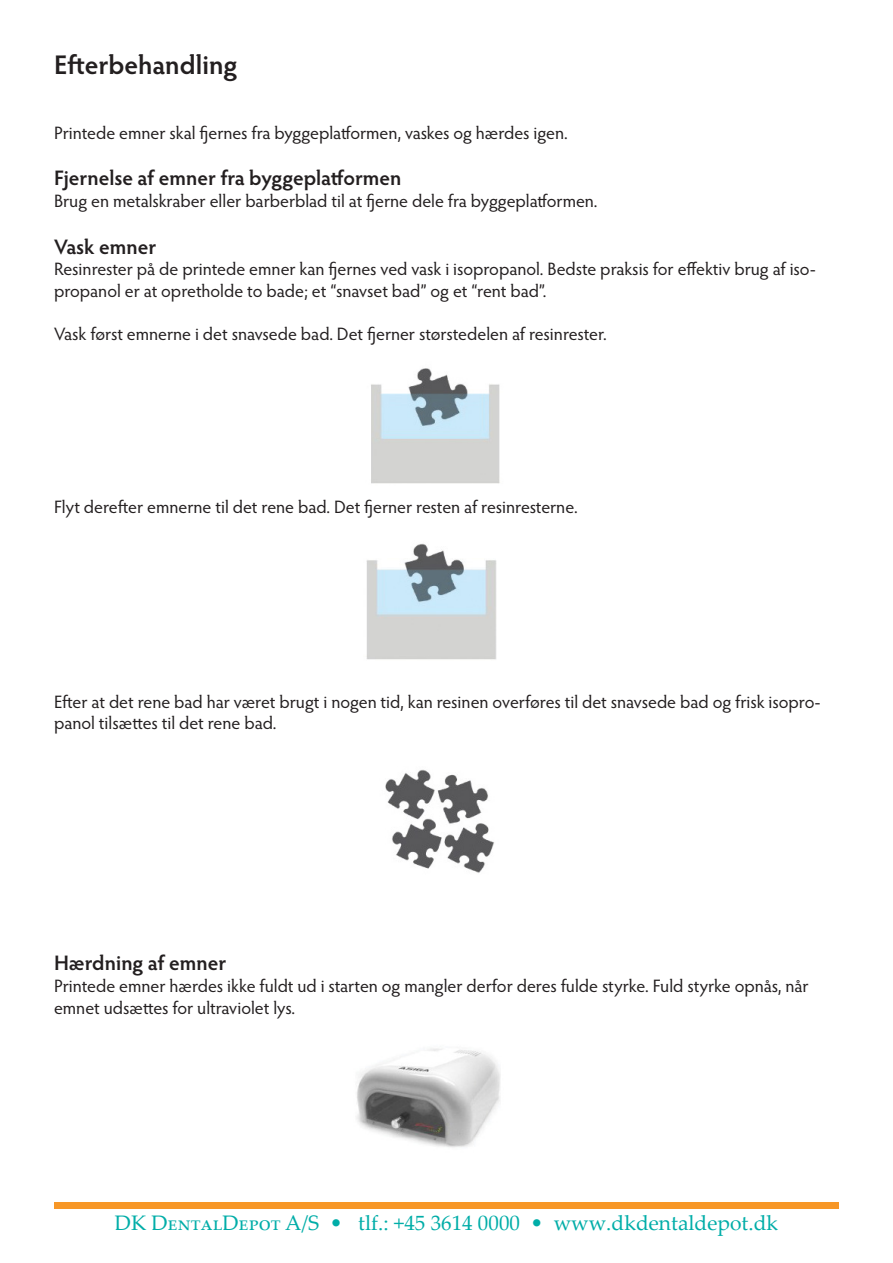
<style>
.page{position:relative;width:893px;height:1263px;background:#fff}
.page>*{position:absolute;margin:0;border:0;box-sizing:border-box;transform-origin:0 0}
.t1{font:600 27px "Hypatia Sans Pro";color:#231f20}
.t2{font:600 21px "Hypatia Sans Pro";color:#231f20}
.t3{font:21px "Palatino Linotype";color:#00ada8}
.t4{font:18px/21.6px "Hypatia Sans Pro";letter-spacing:-.005em;color:#231f20}
</style>
<div class="page">
<div style="left:54px;top:1202px;width:785px;height:7px;background:#f79727"></div>
<img style="left:371px;top:368px;width:129px;height:116px">
<img style="left:366px;top:543px;width:131px;height:117px">
<img style="left:385px;top:769px;width:109px;height:104px">
<img style="left:356px;top:1048px;width:145px;height:100px">
<p class="t1" style="left:54px;top:46px;width:185px">Efterbehandling</p>
<p class="t4" style="left:54px;top:121px;width:515px">Printede emner skal fjernes fra byggeplatformen, vaskes og hærdes igen.</p>
<p class="t2" style="left:54px;top:164px;width:349px">Fjernelse af emner fra byggeplatformen</p>
<p class="t4" style="left:54px;top:190px;width:545px">Brug en metalskraber eller barberblad til at fjerne dele fra byggeplatformen.</p>
<p class="t2" style="left:54px;top:232px;width:104px">Vask emner</p>
<p class="t4" style="left:54px;top:258px;width:763px">Resinrester på de printede emner kan fjernes ved vask i isopropanol. Bedste praksis for effektiv brug af iso&shy;propanol er at opretholde to bade; et “snavset bad” og et “rent bad”.</p>
<p class="t4" style="left:54px;top:323px;width:554px">Vask først emnerne i det snavsede bad. Det fjerner størstedelen af resinrester.</p>
<p class="t4" style="left:54px;top:496px;width:525px">Flyt derefter emnerne til det rene bad. Det fjerner resten af resinresterne.</p>
<p class="t4" style="left:54px;top:690px;width:768px">Efter at det rene bad har været brugt i nogen tid, kan resinen overføres til det snavsede bad og frisk isopro&shy;panol tilsættes til det rene bad.</p>
<p class="t2" style="left:54px;top:948px;width:174px">Hærdning af emner</p>
<p class="t4" style="left:54px;top:974px;width:756px">Printede emner hærdes ikke fuldt ud i starten og mangler derfor deres fulde styrke. Fuld styrke opnås, når emnet udsættes for ultraviolet lys.</p>
<p class="t3" style="left:115px;top:1208px;width:665px">DK DentalDepot A/S • tlf.: +45 3614 0000 • www.dkdentaldepot.dk</p>
</div>
